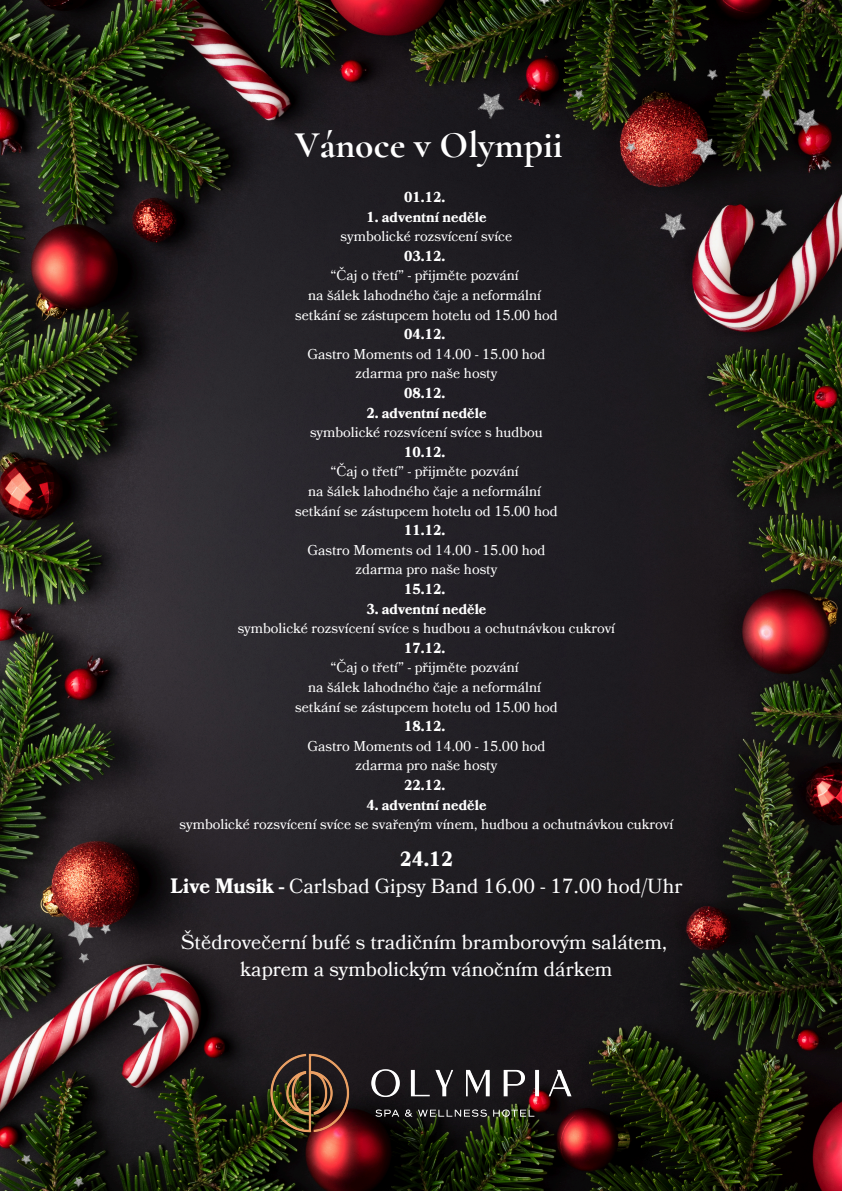
<style>
.page{position:relative;width:842px;height:1191px;background:#fff}
.page>*{position:absolute;margin:0;border:0;box-sizing:border-box;transform-origin:0 0}
.t1{font:700 37.6px "Cormorant Garamond";color:#fff}
.t2{font:20.3px/27.7px "Bookmania";color:#fff;text-align:center}
.t3{font:14.2px "Bookmania";color:#fff}
.t4{font:700 14.2px "Bookmania";color:#fff}
.s1{font-weight:700}
</style>
<div class="page">
<img style="left:0;top:0;width:842px;height:1190px">
<img style="left:0;top:759px;width:431px;height:431px">
<img style="left:339px;top:0;width:503px;height:413px">
<img style="left:268px;top:1052px;width:306px;height:80px">
<p class="t1" style="left:295px;top:122px;width:269px">Vánoce v Olympii</p>
<p class="t4" style="left:404px;top:188px;width:43px">01.12.</p>
<p class="t4" style="left:366px;top:207px;width:122px">1. adventní neděle</p>
<p class="t3" style="left:341px;top:227px;width:173px">symbolické rozsvícení svíce</p>
<p class="t4" style="left:404px;top:246px;width:43px">03.12.</p>
<p class="t3" style="left:330px;top:266px;width:190px">“Čaj o třetí” - přijměte pozvání</p>
<p class="t3" style="left:308px;top:285px;width:234px">na šálek lahodného čaje a neformální</p>
<p class="t3" style="left:295px;top:305px;width:264px">setkání se zástupcem hotelu od 15.00 hod</p>
<p class="t4" style="left:404px;top:325px;width:43px">04.12.</p>
<p class="t3" style="left:307px;top:344px;width:239px">Gastro Moments od 14.00 - 15.00 hod</p>
<p class="t3" style="left:356px;top:364px;width:143px">zdarma pro naše hosty</p>
<p class="t4" style="left:404px;top:383px;width:43px">08.12.</p>
<p class="t4" style="left:366px;top:403px;width:122px">2. adventní neděle</p>
<p class="t3" style="left:310px;top:423px;width:234px">symbolické rozsvícení svíce s hudbou</p>
<p class="t4" style="left:404px;top:442px;width:43px">10.12.</p>
<p class="t3" style="left:330px;top:462px;width:190px">“Čaj o třetí” - přijměte pozvání</p>
<p class="t3" style="left:308px;top:481px;width:234px">na šálek lahodného čaje a neformální</p>
<p class="t3" style="left:295px;top:501px;width:264px">setkání se zástupcem hotelu od 15.00 hod</p>
<p class="t4" style="left:404px;top:520px;width:43px">11.12.</p>
<p class="t3" style="left:307px;top:540px;width:239px">Gastro Moments od 14.00 - 15.00 hod</p>
<p class="t3" style="left:356px;top:560px;width:143px">zdarma pro naše hosty</p>
<p class="t4" style="left:404px;top:579px;width:43px">15.12.</p>
<p class="t4" style="left:366px;top:599px;width:122px">3. adventní neděle</p>
<p class="t3" style="left:238px;top:618px;width:379px">symbolické rozsvícení svíce s hudbou a ochutnávkou cukroví</p>
<p class="t4" style="left:404px;top:638px;width:43px">17.12.</p>
<p class="t3" style="left:330px;top:658px;width:190px">“Čaj o třetí” - přijměte pozvání</p>
<p class="t3" style="left:308px;top:677px;width:234px">na šálek lahodného čaje a neformální</p>
<p class="t3" style="left:295px;top:697px;width:264px">setkání se zástupcem hotelu od 15.00 hod</p>
<p class="t4" style="left:404px;top:716px;width:43px">18.12.</p>
<p class="t3" style="left:307px;top:736px;width:239px">Gastro Moments od 14.00 - 15.00 hod</p>
<p class="t3" style="left:356px;top:755px;width:143px">zdarma pro naše hosty</p>
<p class="t4" style="left:404px;top:775px;width:43px">22.12.</p>
<h2 class="t4" style="left:366px;top:795px;width:122px">4. adventní neděle</h2>
<h2 class="t3" style="left:180px;top:814px;width:495px">symbolické rozsvícení svíce se svařeným vínem, hudbou a ochutnávkou cukroví</h2>
<p class="t2" style="left:170px;top:845px;width:514px"><span class="s1">24.12<br>Live Musik -</span> Carlsbad Gipsy Band 16.00 - 17.00 hod/Uhr</p>
<p class="t2" style="left:181px;top:928px;width:488px">Štědrovečerní bufé s tradičním bramborovým salátem, kaprem a symbolickým vánočním dárkem</p>
</div>
